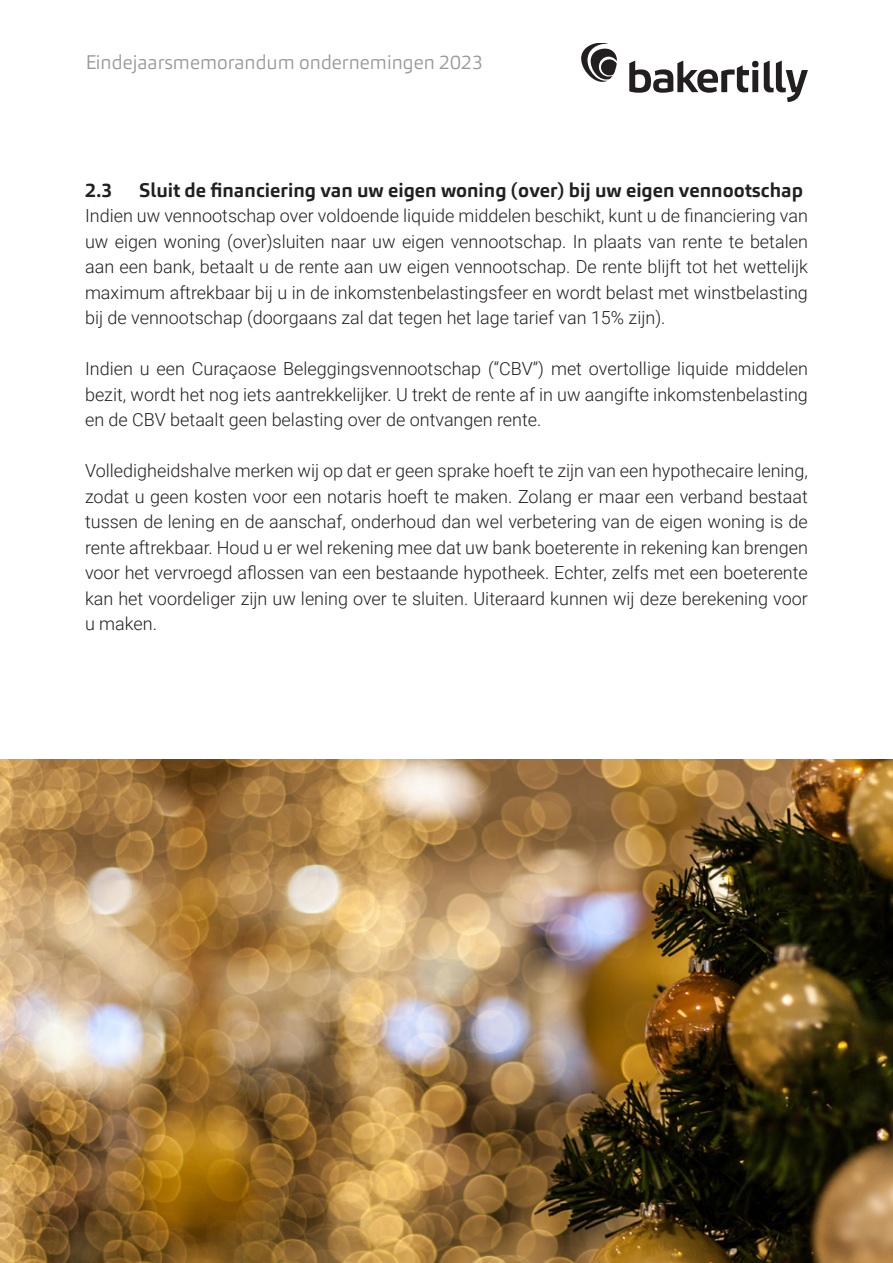
<style>
.page{position:relative;width:893px;height:1263px;background:#fff}
.page>*{position:absolute;margin:0;border:0;box-sizing:border-box;transform-origin:0 0}
.t1{font:700 19.5px "Carnac";color:#231f20}
.t2{font:300 19.5px "Carnac";color:#97989a}
.t3{font:300 18px/25.5px "Roboto";color:#231f20;text-align:justify}
</style>
<div class="page">
<svg style="left:629px;top:61px;width:179px;height:41px"></svg>
<svg style="left:581px;top:43px;width:36px;height:39px"></svg>
<img style="left:0;top:759px;width:893px;height:504px">
<p class="t2" style="left:85px;top:49px;width:399px">Eindejaarsmemorandum ondernemingen 2023</p>
<p class="t1" style="left:85px;top:178px;width:29px">2.3</p>
<p class="t1" style="left:139px;top:178px;width:665px">Sluit de financiering van uw eigen woning (over) bij uw eigen vennootschap</p>
<p class="t3" style="left:85px;top:203px;width:724px">Indien uw vennootschap over voldoende liquide middelen beschikt, kunt u de financiering van uw eigen woning (over)sluiten naar uw eigen vennootschap. In plaats van rente te betalen aan een bank, betaalt u de rente aan uw eigen vennootschap. De rente blijft tot het wettelijk maximum aftrekbaar bij u in de inkomstenbelastingsfeer en wordt belast met winstbelasting bij de vennootschap (doorgaans zal dat tegen het lage tarief van 15% zijn).</p>
<p class="t3" style="left:85px;top:356px;width:724px">Indien u een Curaçaose Beleggingsvennootschap (“CBV”) met overtollige liquide middelen bezit, wordt het nog iets aantrekkelijker. U trekt de rente af in uw aangifte inkomstenbelasting en de CBV betaalt geen belasting over de ontvangen rente.</p>
<p class="t3" style="left:85px;top:458px;width:724px">Volledigheidshalve merken wij op dat er geen sprake hoeft te zijn van een hypothecaire lening, zodat u geen kosten voor een notaris hoeft te maken. Zolang er maar een verband bestaat tussen de lening en de aanschaf, onderhoud dan wel verbetering van de eigen woning is de rente aftrekbaar. Houd u er wel rekening mee dat uw bank boeterente in rekening kan brengen voor het vervroegd aflossen van een bestaande hypotheek. Echter, zelfs met een boeterente kan het voordeliger zijn uw lening over te sluiten. Uiteraard kunnen wij deze berekening voor u maken.</p>
</div>
